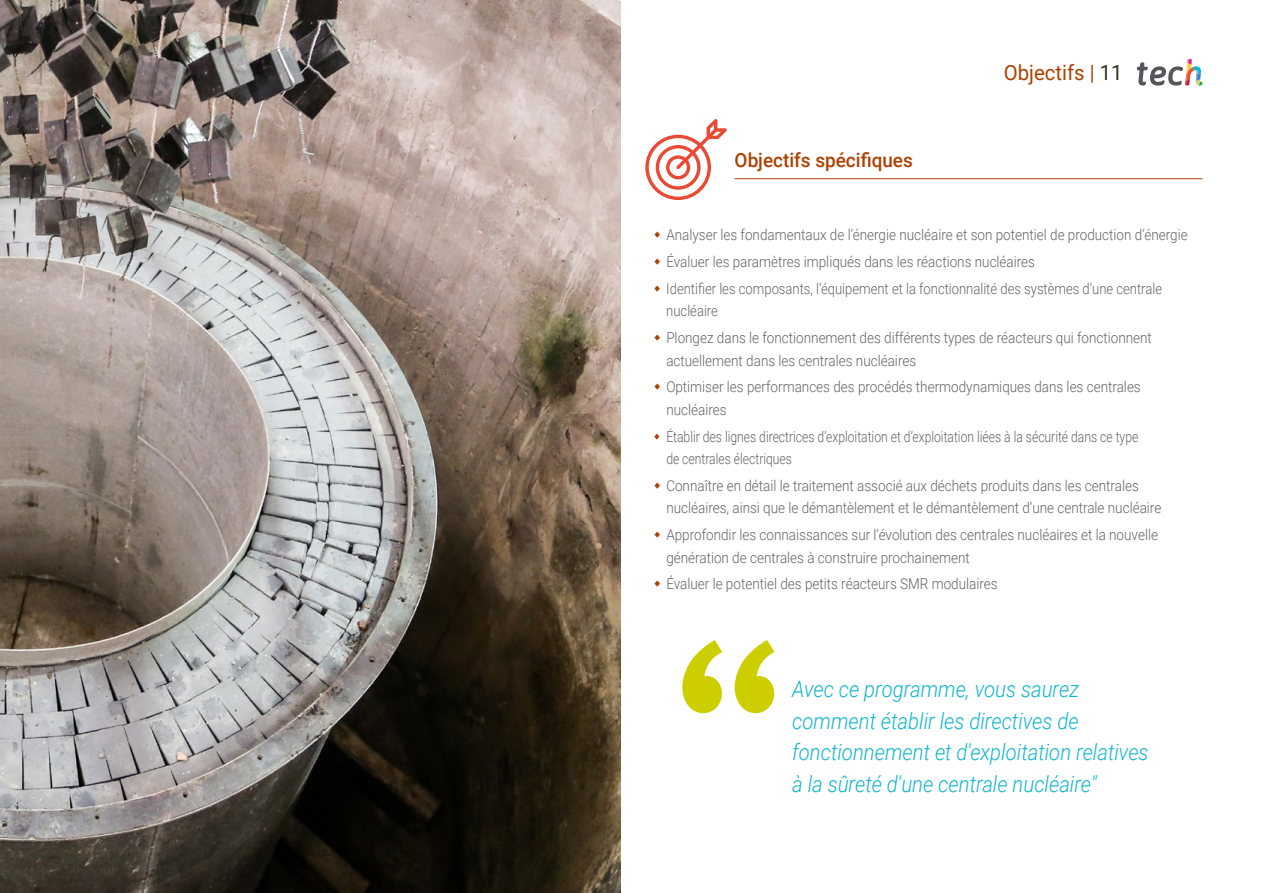
<style>
.page{position:relative;width:1263px;height:893px;background:#fff}
.page>*{position:absolute;margin:0;border:0;box-sizing:border-box;transform-origin:0 0}
.t1{font:italic 300 22.5px/31.5px "Roboto";color:#0fb6cf;scale:.9 1}
.t2{font:21px "Roboto";color:#ae4000}
.t3{font:500 19.5px "Roboto";color:#ae4000}
.t4{font:300 15px/26.7px "Roboto";color:#61646a;scale:.9 1}
.t5{font:300 15px/26.7px "Roboto";color:#61646a;scale:.81 1}
.t6{font:300 15px/26.7px "Roboto";color:#61646a;scale:.87 1}
.s1{color:#312e20}
</style>
<div class="page">
<hr style="left:735px;top:178px;width:467px;height:1px;background:#ae4000">
<svg style="left:645px;top:119px;width:82px;height:81px"></svg>
<svg style="left:1137px;top:59px;width:65px;height:27px"></svg>
<img style="left:0;top:0;width:621px;height:893px">
<svg style="left:682px;top:640px;width:92px;height:73px"></svg>
<h3 class="t3" style="left:735px;top:146px;width:180px">Objectifs spécifiques</h3>
<h2 class="t2" style="left:1004px;top:57px;width:120px">Objectifs | <span class="s1">11</span></h2>
<p class="t4" style="left:666px;top:221px;width:581px">Analyser les fondamentaux de l’énergie nucléaire et son potentiel de production d’énergie<br>Évaluer les paramètres impliqués dans les réactions nucléaires<br>Identifier les composants, l’équipement et la fonctionnalité des systèmes d’une centrale</p>
<p class="t6" style="left:666px;top:297px;width:560px">nucléaire<br>Plongez dans le fonctionnement des différents types de réacteurs qui fonctionnent</p>
<p class="t4" style="left:666px;top:346px;width:529px">actuellement dans les centrales nucléaires<br>Optimiser les performances des procédés thermodynamiques dans les centrales</p>
<p class="t4" style="left:666px;top:396px;width:526px">nucléaires<br>Établir des lignes directrices d’exploitation et d’exploitation liées à la sécurité dans ce type</p>
<p class="t5" style="left:666px;top:445px;width:585px">de centrales électriques<br>Connaître en détail le traitement associé aux déchets produits dans les centrales</p>
<p class="t4" style="left:666px;top:494px;width:551px">nucléaires, ainsi que le démantèlement et le démantèlement d’une centrale nucléaire<br>Approfondir les connaissances sur l’évolution des centrales nucléaires et la nouvelle</p>
<p class="t4" style="left:666px;top:543px;width:370px">génération de centrales à construire prochainement<br>Évaluer le potentiel des petits réacteurs SMR modulaires</p>
<h1 class="t1" style="left:792px;top:672px;width:398px">Avec ce programme, vous saurez comment établir les directives de fonctionnement et d'exploitation relatives à la sûreté d'une centrale nucléaire"</h1>
</div>
